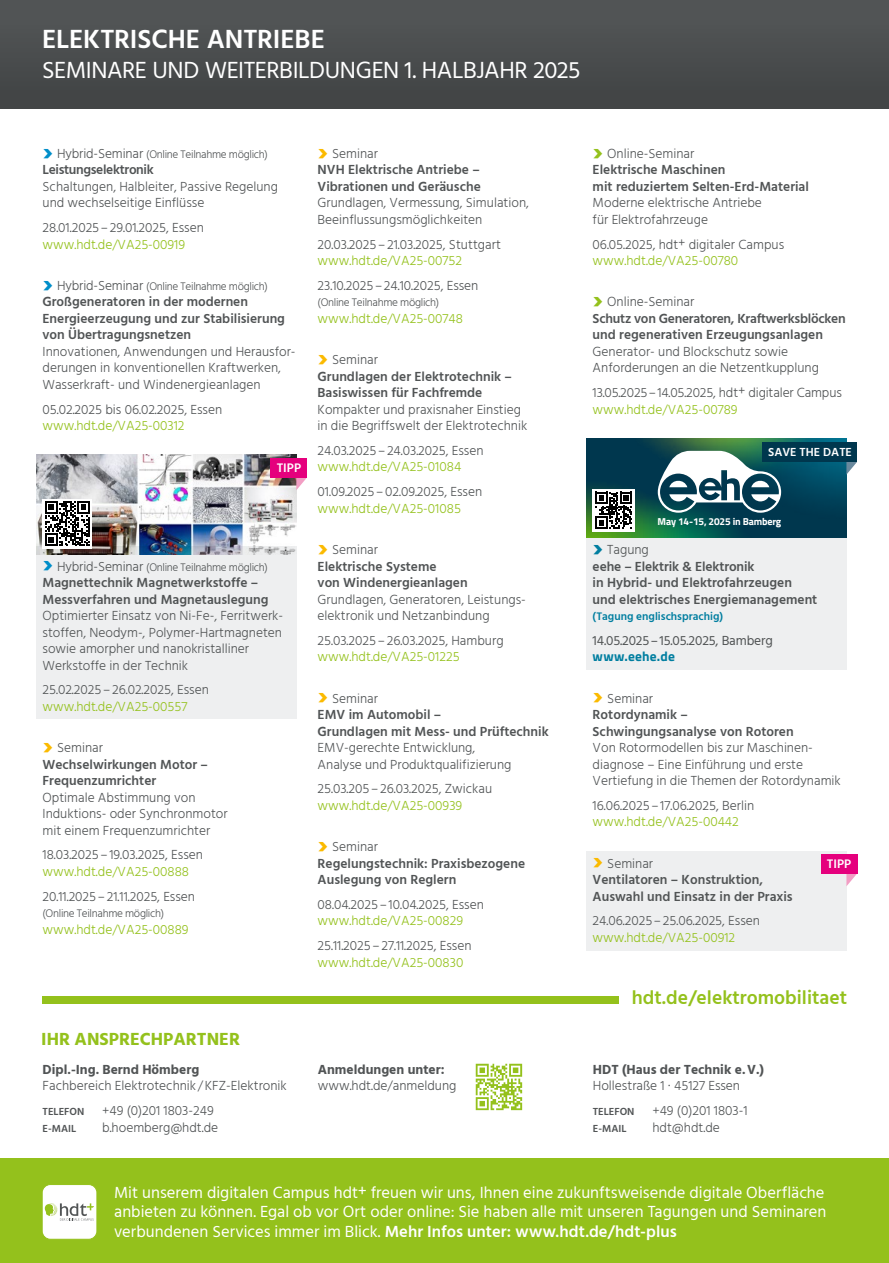
<style>
.page{position:relative;width:889px;height:1263px;background:#fff}
.page>*{position:absolute;margin:0;border:0;box-sizing:border-box;transform-origin:0 0}
.t1{font:600 27px "Hind";letter-spacing:-.005em;color:#fff}
.t2{font:24px "Hind";letter-spacing:-.02em;color:#fff}
.t3{font:600 19.5px "Hind";color:#94c11c}
.t4{font:700 18px "Hind";color:#94c11c}
.t5{font:16.5px/19.5px "Hind";color:#fff;text-align:justify}
.t6{font:300 13.5px/16.5px "Hind";color:#515455}
.t7{font:600 13.5px/16.5px "Hind";color:#515455}
.t8{font:700 13.5px/16.5px "Hind";color:#515455}
.t9{font:300 13.5px "Hind";color:#94c11c}
.t10{font:13.5px/16.5px "Hind";letter-spacing:-.01em;color:#515455}
.t11{font:600 12.75px "Hind";color:#fff}
.t12{font:600 12px "Hind";color:#fff}
.t13{font:300 11.25px "Hind";letter-spacing:-.025em;color:#515455}
.t14{font:600 11.25px "Hind";color:#007ea0}
.t15{font:600 10.5px "Hind";color:#515455}
.t16{font:700 10.05px "Titillium Web";letter-spacing:-.015em;color:#fff}
.s1{font-weight:700;font-size:28.5px;color:#008ec9}
.s2{font-size:13.5px}
.s3{font-weight:600}
.s4{color:#94c11c}
.s5{font-weight:700;font-size:28.5px;color:#fbba00}
.s6{font-weight:300}
.s7{font-weight:700;font-size:28.5px;color:#94c11c}
.s8{font-weight:700;font-size:28.5px;color:#007ea0}
.s9{font-family:"Titillium Web";font-weight:700;color:#007ea0}
.s10{font-size:12px;color:#fff}
.s11{font-weight:700}
</style>
<div class="page">
<div style="left:586px;top:534px;width:260px;height:135px;background:#eeeff0"></div>
<img style="left:586px;top:438px;width:260px;height:99px">
<svg style="left:658px;top:451px;width:123px;height:62px"></svg>
<div style="left:592px;top:489px;width:43px;height:42px;background:#fff"></div>
<svg style="left:595px;top:492px;width:37px;height:37px"></svg>
<svg style="left:846px;top:462px;width:11px;height:13px"></svg>
<div style="left:763px;top:443px;width:94px;height:19px;background:#00374e"></div>
<div style="left:586px;top:851px;width:260px;height:99px;background:#eeeff0"></div>
<svg style="left:846px;top:873px;width:11px;height:13px"></svg>
<div style="left:821px;top:854px;width:36px;height:19px;background:#e5007d"></div>
<div style="left:36px;top:547px;width:260px;height:172px;background:#eeeff0"></div>
<img style="left:36px;top:455px;width:260px;height:100px">
<div style="left:43px;top:499px;width:49px;height:49px;background:#fff"></div>
<svg style="left:45px;top:501px;width:45px;height:45px"></svg>
<svg style="left:296px;top:477px;width:11px;height:13px"></svg>
<div style="left:271px;top:458px;width:36px;height:19px;background:#e5007d"></div>
<div style="left:43px;top:997px;width:576px;height:7px;background:#94c11c"></div>
<div style="left:0;top:0;width:889px;height:108px;background:#4a4d4e"></div>
<div style="left:0;top:1159px;width:889px;height:104px;background:#94c11c"></div>
<div style="left:42px;top:1184px;width:55px;height:55px;background:#fff;border-radius:8px"></div>
<svg style="left:45px;top:1203px;width:49px;height:18px"></svg>
<div style="left:42px;top:1184px;width:55px;height:55px;border:1px solid #94c11c;border-radius:8px"></div>
<img style="left:475px;top:1063px;width:48px;height:48px">
<p class="t1" style="left:42px;top:21px;width:284px">ELEKTRISCHE ANTRIEBE</p>
<p class="t2" style="left:42px;top:54px;width:540px">SEMINARE UND WEITERBILDUNGEN 1. HALBJAHR 2025</p>
<p class="t13" style="left:43px;top:147px;width:227px"><span class="s1">›</span> <span class="s2">Hybrid-Seminar</span> (Online Teilnahme möglich)</p>
<p class="t6" style="left:43px;top:162px;width:237px"><span class="s3">Leistungselektronik<br></span>Schaltungen, Halbleiter, Passive Regelung und wechselseitige Einflüsse</p>
<p class="t6" style="left:43px;top:220px;width:163px">28.01.2025–29.01.2025, Essen <span class="s4">www.hdt.de/VA25-00919</span></p>
<p class="t13" style="left:43px;top:279px;width:227px"><span class="s1">›</span> <span class="s2">Hybrid-Seminar</span> (Online Teilnahme möglich)</p>
<p class="t6" style="left:43px;top:294px;width:254px"><span class="s3">Großgeneratoren in der modernen Energieerzeugung und zur Stabilisierung von Übertragungsnetzen<br></span>Innovationen, Anwendungen und Herausfor&shy;derungen in konventionellen Kraftwerken, Wasserkraft- und Windenergieanlagen</p>
<p class="t6" style="left:43px;top:402px;width:181px">05.02.2025 bis 06.02.2025, Essen <span class="s4">www.hdt.de/VA25-00312</span></p>
<p class="t11" style="left:277px;top:459px;width:26px">TIPP</p>
<p class="t13" style="left:43px;top:559px;width:227px"><span class="s1">›</span> <span class="s2">Hybrid-Seminar</span> (Online Teilnahme möglich)</p>
<p class="t6" style="left:43px;top:575px;width:242px"><span class="s3">Magnettechnik Magnetwerkstoffe – Messverfahren und Magnetauslegung </span>Optimierter Einsatz von Ni-Fe-, Ferritwerk&shy;stoffen, Neodym-, Polymer-Hartmagneten sowie amorpher und nanokristalliner Werkstoffe in der Technik</p>
<p class="t6" style="left:43px;top:682px;width:168px">25.02.2025–26.02.2025, Essen <span class="s4">www.hdt.de/VA25-00557</span></p>
<p class="t6" style="left:43px;top:740px;width:187px"><span class="s5">›</span> Seminar<br><span class="s3">Wechselwirkungen Motor –<br>Frequenzumrichter<br></span>Optimale Abstimmung von<br>Induktions- oder Synchronmotor mit einem Frequenzumrichter</p>
<p class="t6" style="left:43px;top:847px;width:162px">18.03.2025–19.03.2025, Essen <span class="s4">www.hdt.de/VA25-00888</span></p>
<p class="t6" style="left:43px;top:888px;width:154px">20.11.2025–21.11.2025, Essen</p>
<p class="t13" style="left:43px;top:906px;width:123px">(Online Teilnahme möglich)</p>
<p class="t9" style="left:43px;top:920px;width:148px">www.hdt.de/VA25-00889</p>
<p class="t6" style="left:317px;top:146px;width:213px"><span class="s5">›</span> Seminar<br><span class="s3">NVH Elektrische Antriebe –<br>Vibrationen und Geräusche<br></span>Grundlagen, Vermessung, Simulation,<br>Beeinflussungsmöglichkeiten</p>
<p class="t6" style="left:317px;top:237px;width:185px">20.03.2025–21.03.2025, Stuttgart <span class="s4">www.hdt.de/VA25-00752</span></p>
<p class="t6" style="left:317px;top:278px;width:162px">23.10.2025–24.10.2025, Essen</p>
<p class="t13" style="left:317px;top:295px;width:123px">(Online Teilnahme möglich)</p>
<p class="t9" style="left:317px;top:310px;width:147px">www.hdt.de/VA25-00748</p>
<p class="t6" style="left:317px;top:352px;width:211px"><span class="s5">›</span> Seminar<br><span class="s3">Grundlagen der Elektrotechnik –<br>Basiswissen für Fachfremde<br></span>Kompakter und praxisnaher Einstieg in die Begriffswelt der Elektrotechnik</p>
<p class="t6" style="left:317px;top:443px;width:167px">24.03.2025–24.03.2025, Essen <span class="s4">www.hdt.de/VA25-01084</span></p>
<p class="t6" style="left:317px;top:484px;width:166px">01.09.2025–02.09.2025, Essen <span class="s4">www.hdt.de/VA25-01085</span></p>
<p class="t6" style="left:317px;top:542px;width:210px"><span class="s5">›</span> Seminar<br><span class="s3">Elektrische Systeme<br>von Windenergieanlagen<br></span>Grundlagen, Generatoren, Leistungs&shy;elektronik und Netzanbindung</p>
<p class="t6" style="left:317px;top:633px;width:187px">25.03.2025–26.03.2025, Hamburg <span class="s4">www.hdt.de/VA25-01225</span></p>
<p class="t6" style="left:317px;top:690px;width:233px"><span class="s5">›</span> Seminar<br><span class="s3">EMV im Automobil –<br>Grundlagen mit Mess- und Prüftechnik<br></span>EMV-gerechte Entwicklung,<br>Analyse und Produktqualifizierung</p>
<p class="t6" style="left:317px;top:781px;width:176px">25.03.205–26.03.2025, Zwickau <span class="s4">www.hdt.de/VA25-00939</span></p>
<p class="t7" style="left:317px;top:839px;width:209px"><span class="s5">›</span> <span class="s6">Seminar<br></span>Regelungstechnik: Praxisbezogene<br>Auslegung von Reglern</p>
<p class="t6" style="left:317px;top:897px;width:168px">08.04.2025–10.04.2025, Essen <span class="s4">www.hdt.de/VA25-00829</span></p>
<p class="t6" style="left:317px;top:938px;width:155px">25.11.2025–27.11.2025, Essen <span class="s4">www.hdt.de/VA25-00830</span></p>
<p class="t4" style="left:41px;top:1028px;width:200px">IHR ANSPRECHPARTNER</p>
<p class="t6" style="left:592px;top:146px;width:218px"><span class="s7">›</span> Online-Seminar<br><span class="s3">Elektrische Maschinen<br>mit reduziertem Selten-Erd-Material<br></span>Moderne elektrische Antriebe<br>für Elektrofahrzeuge</p>
<p class="t6" style="left:592px;top:237px;width:193px">06.05.2025, hdt+ digitaler Campus <span class="s4">www.hdt.de/VA25-00780</span></p>
<p class="t6" style="left:592px;top:294px;width:255px"><span class="s7">›</span> Online-Seminar<br><span class="s3">Schutz von Generatoren, Kraftwerksblöcken und regenerativen Erzeugungsanlagen </span>Generator- und Blockschutz sowie Anforderungen an die Netzentkupplung</p>
<p class="t6" style="left:592px;top:385px;width:251px">13.05.2025–14.05.2025, hdt+ digitaler Campus <span class="s4">www.hdt.de/VA25-00789</span></p>
<p class="t12" style="left:768px;top:444px;width:85px">SAVE THE DATE</p>
<p class="t16" style="left:657px;top:514px;width:125px">May 14-15, 2025 in Bamberg</p>
<p class="t7" style="left:592px;top:542px;width:226px"><span class="s8">›</span> <span class="s6">Tagung<br></span>eehe – Elektrik &amp; Elektronik<br>in Hybrid- und Elektrofahrzeugen und elektrisches Energiemanagement</p>
<p class="t14" style="left:592px;top:608px;width:132px">(Tagung englischsprachig)</p>
<p class="t10" style="left:592px;top:633px;width:182px">14.05.2025–15.05.2025, Bamberg <span class="s9">www.eehe.de</span></p>
<p class="t6" style="left:592px;top:690px;width:250px"><span class="s5">›</span> Seminar<br><span class="s3">Rotordynamik –<br>Schwingungsanalyse von Rotoren<br></span>Von Rotormodellen bis zur Maschinen&shy;diagnose – Eine Einführung und erste<br>Vertiefung in die Themen der Rotordynamik</p>
<p class="t6" style="left:592px;top:798px;width:163px">16.06.2025–17.06.2025, Berlin <span class="s4">www.hdt.de/VA25-00442</span></p>
<p class="t7" style="left:592px;top:856px;width:201px"><span class="s5">›</span> <span class="s6">Seminar<br></span>Ventilatoren – Konstruktion,<br>Auswahl und Einsatz in der Praxis</p>
<p class="t6" style="left:592px;top:913px;width:169px">24.06.2025–25.06.2025, Essen <span class="s4">www.hdt.de/VA25-00912</span></p>
<p class="t11" style="left:826px;top:855px;width:26px">TIPP</p>
<p class="t3" style="left:600px;top:984px;width:248px"><span class="s10">www.</span>hdt.de/elektromobilitaet</p>
<p class="t6" style="left:43px;top:1062px;width:246px"><span class="s11">Dipl.-Ing. Bernd Hömberg<br></span>Fachbereich Elektrotechnik /KFZ-Elektronik</p>
<p class="t15" style="left:43px;top:1104px;width:43px">TELEFON</p>
<p class="t6" style="left:102px;top:1103px;width:113px">+49 (0)201 1803-249</p>
<p class="t15" style="left:43px;top:1121px;width:35px">E-MAIL</p>
<p class="t6" style="left:102px;top:1119px;width:118px">b.hoemberg@hdt.de</p>
<p class="t6" style="left:318px;top:1062px;width:140px"><span class="s11">Anmeldungen unter: </span>www.hdt.de/anmeldung</p>
<p class="t8" style="left:593px;top:1061px;width:173px">HDT (Haus der Technik e.V.)<br><span class="s6">Hollestraße 1 ∙ 45127 Essen</span></p>
<p class="t15" style="left:593px;top:1104px;width:43px">TELEFON</p>
<p class="t6" style="left:652px;top:1103px;width:97px">+49 (0)201 1803-1</p>
<p class="t15" style="left:593px;top:1121px;width:35px">E-MAIL</p>
<p class="t6" style="left:652px;top:1119px;width:69px">hdt@hdt.de</p>
<p class="t5" style="left:114px;top:1183px;width:714px">Mit unserem digitalen Campus hdt+ freuen wir uns, Ihnen eine zukunftsweisende digitale Oberfläche anbieten zu können. Egal ob vor Ort oder online: Sie haben alle mit unseren Tagungen und Seminaren verbundenen Services immer im Blick. <span class="s3">Mehr Infos unter: www.hdt.de/hdt-plus</span></p>
</div>
